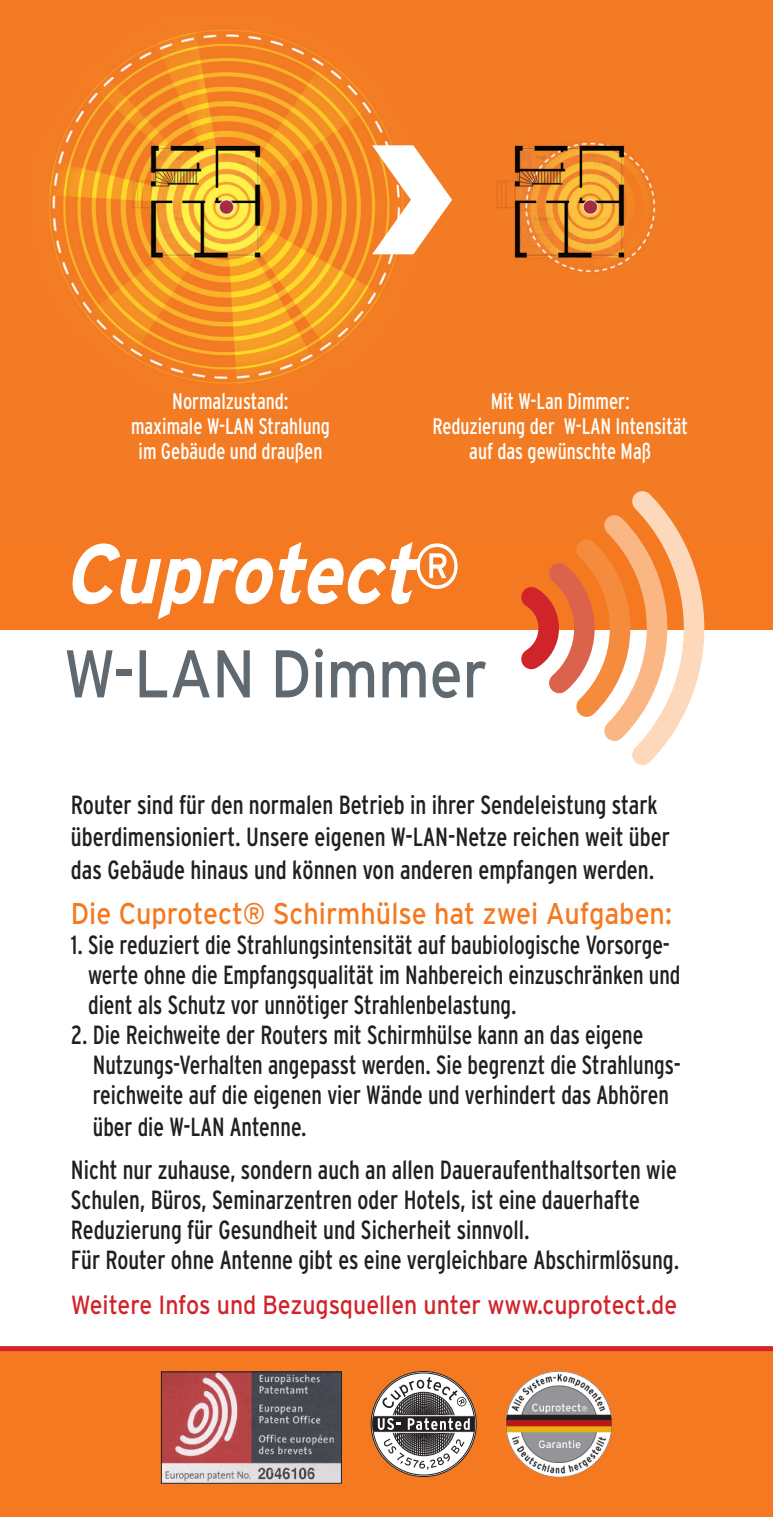
<style>
.page{position:relative;width:773px;height:1517px;background:#fff}
.page>*{position:absolute;margin:0;border:0;box-sizing:border-box;transform-origin:0 0}
.t1{font:italic 700 84.25px "Interstate";color:#fff;scale:.9 1}
.t2{font:67.25px "Interstate";letter-spacing:-.01em;color:#5f696f;scale:.9 1}
.t3{font:30px "Interstate";color:#f47921;scale:.9 1}
.t4{font:condensed 26.25px/30px "Interstate";color:#231f20;scale:.9 1}
.t5{font:condensed 26.25px/32.5px "Interstate";color:#231f20;scale:.93 1}
.t6{font:condensed 26.25px/30px "Interstate";color:#231f20;scale:.92 1}
.t7{font:26.25px "Interstate";color:#d1232a;scale:.88 1}
.t8{font:condensed 22.5px/25px "Interstate";color:#fff;text-align:center;scale:.9 1}
</style>
<div class="page">
<div style="left:0;top:1350px;width:772px;height:167px;background:#f47921"></div>
<div style="left:0;top:1346px;width:772px;height:5px;background:#d1232a"></div>
<img style="left:518px;top:1370px;width:41px;height:20px">
<svg style="left:372px;top:1373px;width:102px;height:102px"></svg>
<svg style="left:372px;top:1377px;width:102px;height:92px;background:#a6958b"></svg>
<img style="left:163px;top:1373px;width:177px;height:108px">
<div style="left:161px;top:1371px;width:181px;height:112px;border:1px solid #231f20"></div>
<div style="left:386px;top:0;width:386px;height:629px;background:#f47921"></div>
<img style="left:496px;top:142px;width:160px;height:131px">
<div style="left:0;top:0;width:429px;height:629px;background:#f47921"></div>
<img style="left:49px;top:30px;width:365px;height:354px">
<svg style="left:372px;top:145px;width:80px;height:109px"></svg>
<svg style="left:503px;top:491px;width:211px;height:274px"></svg>
<p class="t8" style="left:131px;top:388px;width:222px">Normalzustand:<br>maximale W-LAN Strahlung im Gebäude und draußen</p>
<p class="t8" style="left:432px;top:388px;width:285px">Mit W-Lan Dimmer:<br>Reduzierung der W-LAN Intensität auf das gewünschte Maß</p>
<h1 class="t1" style="left:63px;top:526px;width:443px">Cuprotect<sup>®</sup></h1>
<h2 class="t2" style="left:63px;top:636px;width:473px">W-LAN Dimmer</h2>
<p class="t5" style="left:71px;top:788px;width:645px">Router sind für den normalen Betrieb in ihrer Sendeleistung stark überdimensioniert. Unsere eigenen W-LAN-Netze reichen weit über das Gebäude hinaus und können von anderen empfangen werden.</p>
<p class="t3" style="left:71px;top:896px;width:669px">Die Cuprotect® Schirmhülse hat zwei Aufgaben:</p>
<p class="t4" style="left:88px;top:929px;width:659px;text-indent:-17px">1. Sie reduziert die Strahlungsintensität auf baubiologische Vorsorge&shy;werte ohne die Empfangsqualität im Nahbereich einzuschränken und dient als Schutz vor unnötiger Strahlenbelastung.</p>
<p class="t4" style="left:93px;top:1019px;width:654px;text-indent:-22px">2. Die Reichweite der Routers mit Schirmhülse kann an das eigene<br>Nutzungs-Verhalten angepasst werden. Sie begrenzt die Strahlungs&shy;reichweite auf die eigenen vier Wände und verhindert das Abhören</p>
<p class="t4" style="left:71px;top:1105px;width:674px;line-height:42.5px;text-indent:22px">über die W-LAN Antenne.<br>Nicht nur zuhause, sondern auch an allen Daueraufenthaltsorten wie</p>
<p class="t6" style="left:71px;top:1184px;width:662px">Schulen, Büros, Seminarzentren oder Hotels, ist eine dauerhafte<br>Reduzierung für Gesundheit und Sicherheit sinnvoll.<br>Für Router ohne Antenne gibt es eine vergleichbare Abschirmlösung.</p>
<p class="t7" style="left:71px;top:1290px;width:690px">Weitere I nfos und Bezugsquellen unter www.cuprotect.de</p>
</div>
